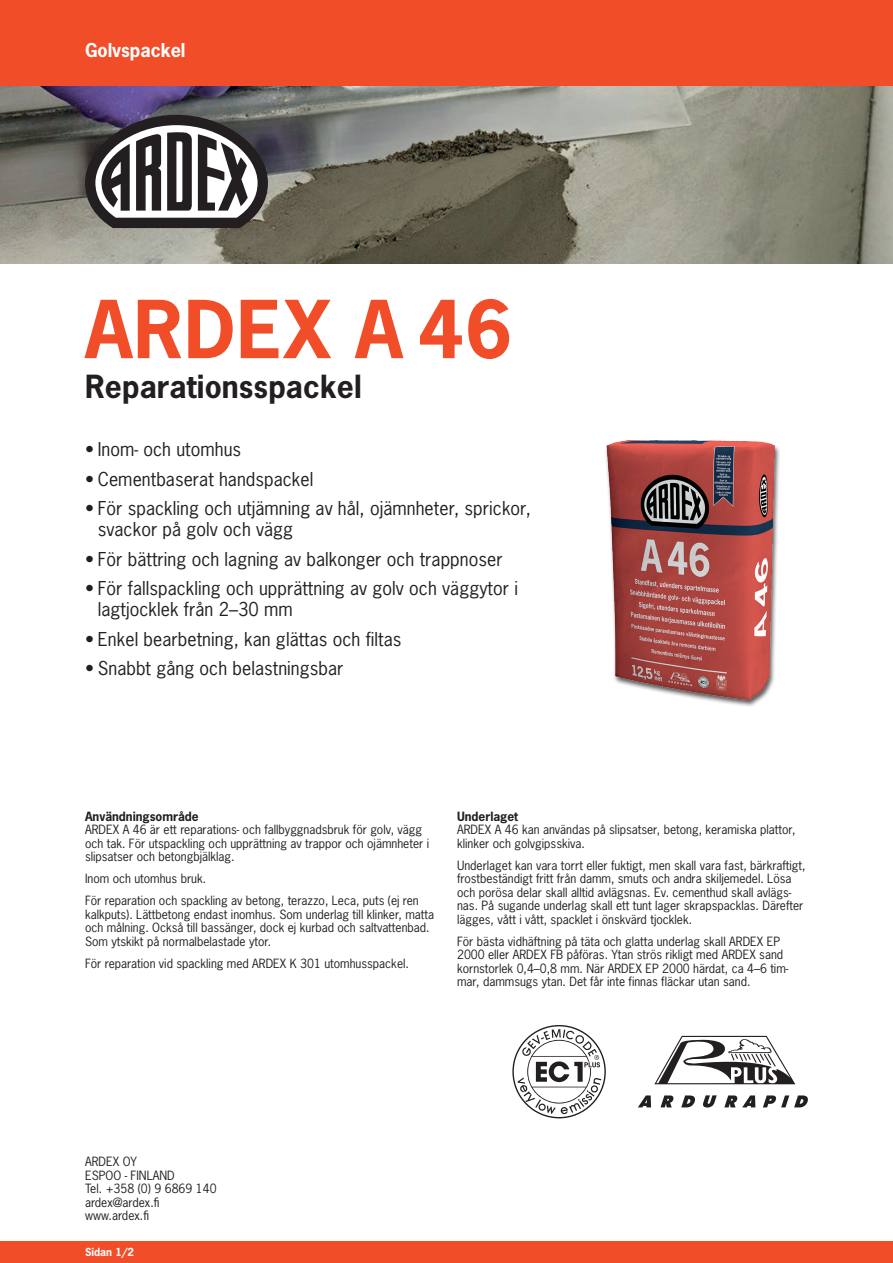
<style>
.page{position:relative;width:893px;height:1263px;background:#fff}
.page>*{position:absolute;margin:0;border:0;box-sizing:border-box;transform-origin:0 0}
.t1{font:700 75px "News Gothic Std";letter-spacing:.015em;color:#f04d28}
.t2{font:700 30px "News Gothic Std";letter-spacing:.005em;color:#231f20}
.t3{font:18px/21px "News Gothic Std";letter-spacing:.005em;color:#231f20}
.t4{font:700 18px "News Gothic Std";color:#fff}
.t5{font:12px/13.5px "News Gothic Std";color:#231f20}
.t6{font:700 12px "News Gothic Std";color:#231f20}
.t7{font:700 10.5px "News Gothic Std";color:#fff}
</style>
<div class="page">
<img style="left:0;top:85px;width:893px;height:179px">
<div style="left:0;top:0;width:893px;height:85px;background:#f04d28"></div>
<div style="left:0;top:1242px;width:893px;height:21px;background:#f04d28"></div>
<svg style="left:724px;top:1095px;width:31px;height:12px"></svg>
<svg style="left:763px;top:1095px;width:45px;height:12px"></svg>
<svg style="left:660px;top:1095px;width:14px;height:12px"></svg>
<svg style="left:703px;top:1095px;width:14px;height:12px"></svg>
<svg style="left:638px;top:1095px;width:13px;height:12px"></svg>
<svg style="left:681px;top:1095px;width:14px;height:12px"></svg>
<svg style="left:654px;top:1036px;width:141px;height:48px"></svg>
<svg style="left:512px;top:1025px;width:94px;height:93px"></svg>
<img style="left:605px;top:440px;width:175px;height:266px">
<svg style="left:85px;top:115px;width:183px;height:113px"></svg>
<h3 class="t4" style="left:85px;top:38px;width:102px">Golvspackel</h3>
<h1 class="t1" style="left:85px;top:280px;width:428px">ARDEX A 46</h1>
<h2 class="t2" style="left:85px;top:366px;width:278px">Reparationsspackel</h2>
<h3 class="t3" style="left:85px;top:439px;width:158px">• Inom- och utomhus</h3>
<h3 class="t3" style="left:85px;top:468px;width:230px">• Cementbaserat handspackel</h3>
<h3 class="t3" style="left:98px;top:498px;width:435px;text-indent:-13px">• För spackling och utjämning av hål, ojämnheter, sprickor, svackor på golv och vägg</h3>
<h3 class="t3" style="left:85px;top:548px;width:419px">• För bättring och lagning av balkonger och trappnoser</h3>
<h3 class="t3" style="left:98px;top:578px;width:422px;text-indent:-13px">• För fallspackling och upprättning av golv och väggytor i lagtjocklek från 2–30 mm</h3>
<h3 class="t3" style="left:85px;top:628px;width:318px">• Enkel bearbetning, kan glättas och filtas</h3>
<h3 class="t3" style="left:85px;top:658px;width:260px">• Snabbt gång och belastningsbar</h3>
<p class="t6" style="left:85px;top:808px;width:115px">Användningsområde</p>
<p class="t5" style="left:85px;top:823px;width:346px">ARDEX A 46 är ett reparations- och fallbyggnadsbruk för golv, vägg och tak. För utspackling och upprättning av trappor och ojämnheter i slipsatser och betongbjälklag.</p>
<p class="t5" style="left:85px;top:867px;width:335px;line-height:22px">Inom och utomhus bruk.<br>För reparation och spackling av betong, terazzo, Leca, puts (ej ren</p>
<p class="t5" style="left:85px;top:907px;width:351px">kalkputs). Lättbetong endast inomhus. Som underlag till klinker, matta och målning. Också till bassänger, dock ej kurbad och saltvattenbad.<br>Som ytskikt på normalbelastade ytor.</p>
<p class="t5" style="left:85px;top:956px;width:325px">För reparation vid spackling med ARDEX K 301 utomhusspackel.</p>
<p class="t6" style="left:457px;top:808px;width:63px">Underlaget</p>
<p class="t5" style="left:457px;top:823px;width:340px">ARDEX A 46 kan användas på slipsatser, betong, keramiska plattor, klinker och golvgipsskiva.</p>
<p class="t5" style="left:457px;top:858px;width:350px">Underlaget kan vara torrt eller fuktigt, men skall vara fast, bärkraftigt, frostbeständigt fritt från damm, smuts och andra skiljemedel. Lösa och porösa delar skall alltid avlägsnas. Ev. cementhud skall avlägs&shy;nas. På sugande underlag skall ett tunt lager skrapspacklas. Därefter lägges, vått i vått, spacklet i önskvärd tjocklek.</p>
<p class="t5" style="left:457px;top:934px;width:333px">För bästa vidhäftning på täta och glatta underlag skall ARDEX EP 2000 eller ARDEX FB påföras. Ytan strös rikligt med ARDEX sand kornstorlek 0,4–0,8 mm. När ARDEX EP 2000 härdat, ca 4–6 tim&shy;mar, dammsugs ytan. Det får inte finnas fläckar utan sand.</p>
<p class="t5" style="left:85px;top:1155px;width:133px">ARDEX OY<br>ESPOO - FINLAND<br>Tel. +358 (0) 9 6869 140 ardex@ardex.fi www.ardex.fi</p>
<p class="t7" style="left:85px;top:1245px;width:51px">Sidan 1/2</p>
</div>
